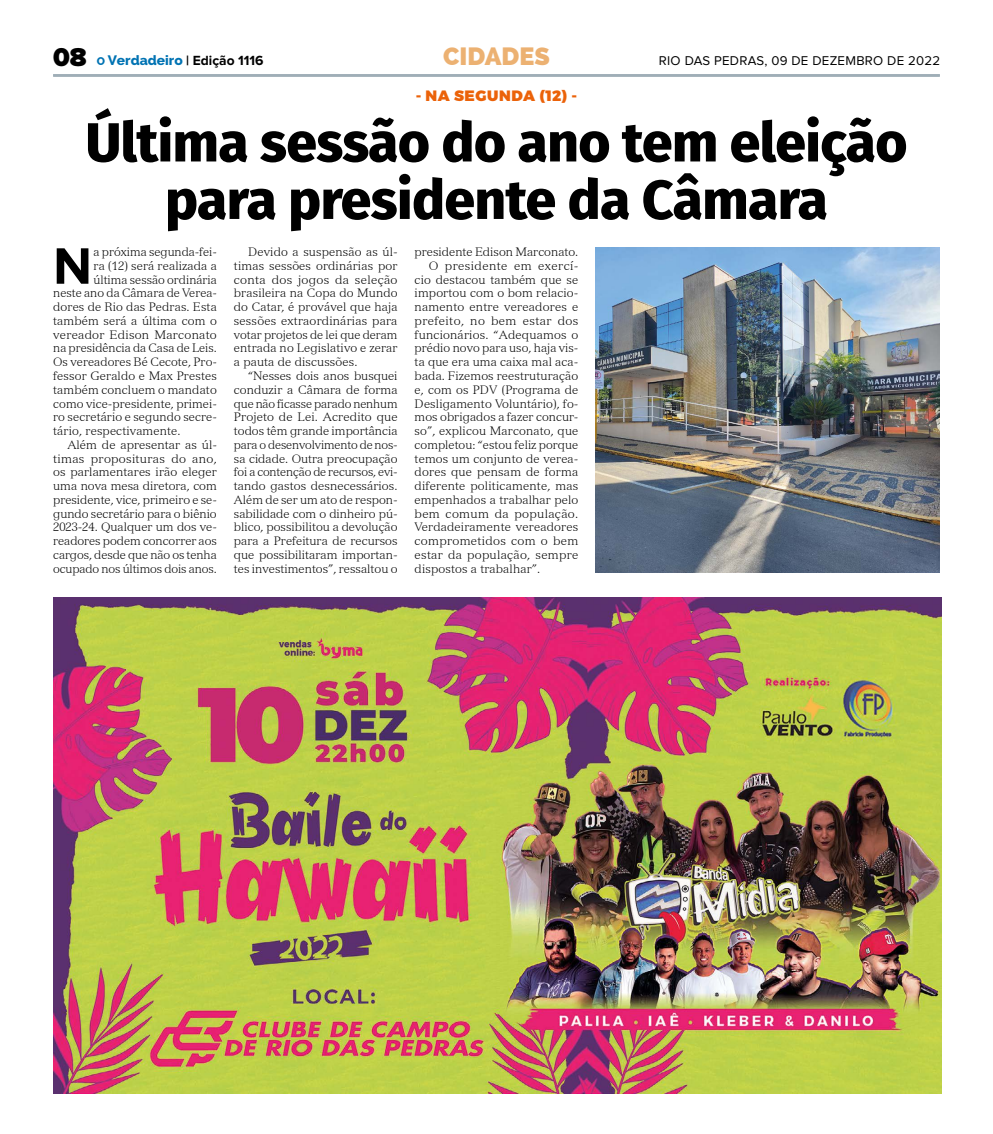
<style>
.page{position:relative;width:993px;height:1134px;background:#fff}
.page>*{position:absolute;margin:0;border:0;box-sizing:border-box;transform-origin:0 0}
.t1{font:800 55px/57.5px "Fira Sans";letter-spacing:-.01em;color:#000;text-align:center}
.t2{font:700 53.12px "Proxima Nova";color:#000}
.t3{font:900 26.75px "Proxima Nova";color:#000}
.t4{font:800 25px "Raleway";color:#ecb172}
.t5{font:900 15px "Montserrat";letter-spacing:.04em;color:#eb6209}
.t6{font:700 13.75px "Proxima Nova";color:#000}
.t7{font:13.12px "Proxima Nova";letter-spacing:.02em;color:#000}
.t8{font:300 11.88px/13.8px "Versailles 45";letter-spacing:.01em;color:#000;text-align:justify}
.t9{font:300 11.88px "Versailles 45";letter-spacing:.03em;color:#000}
.t10{font:300 11.88px "Versailles 45";letter-spacing:-.01em;color:#000}
.s1{font-family:"Raleway";font-weight:800;font-size:11.25px;color:#0073b3}
.s2{font-family:"Raleway";font-weight:800;color:#0073b3}
</style>
<div class="page">
<hr style="left:53px;top:74px;width:886px;height:3px;background:#9faeb7">
<img style="left:53px;top:597px;width:888px;height:496px">
<img style="left:595px;top:248px;width:344px;height:325px">
<h3 class="t3" style="left:53px;top:45px;width:35px">08</h3>
<p class="t6" style="left:97px;top:54px;width:168px"><span class="s1">O</span> <span class="s2">Verdadeiro</span> | Edição 1116</p>
<h3 class="t4" style="left:443px;top:42px;width:108px">CIDADES</h3>
<p class="t7" style="left:658px;top:54px;width:283px">RIO DAS PEDRAS, 09 DE DEZEMBRO DE 2022</p>
<p class="t5" style="left:415px;top:86px;width:163px">- NA SEGUNDA (12) -</p>
<h1 class="t1" style="left:85px;top:109px;width:823px">Última sessão do ano tem eleição para presidente da Câmara</h1>
<h2 class="t2" style="left:53px;top:242px;width:40px">N</h2>
<p class="t8" style="left:93px;top:245px;width:125px">a próxima segunda-fei-</p>
<p class="t8" style="left:234px;top:245px;width:165px;text-indent:14px">Devido a suspensão as úl&shy;timas sessões ordinárias por conta dos jogos da seleção brasileira na Copa do Mundo do Catar, é provável que haja sessões extraordinárias para votar projetos de lei que deram entrada no Legislativo e zerar a pauta de discussões.</p>
<p class="t8" style="left:234px;top:369px;width:165px;text-indent:14px">“Nesses dois anos busquei conduzir a Câmara de forma que não ficasse parado nenhum Projeto de Lei. Acredito que todos têm grande importância para o desenvolvimento de nos&shy;sa cidade. Outra preocupação foi a contenção de recursos, evi&shy;tando gastos desnecessários.<br>Além de ser um ato de respon&shy;sabilidade com o dinheiro pú&shy;blico, possibilitou a devolução para a Prefeitura de recursos que possibilitaram importan&shy;tes investimentos”, ressaltou o</p>
<p class="t8" style="left:414px;top:245px;width:165px">presidente Edison Marconato.</p>
<p class="t9" style="left:428px;top:259px;width:151px">O presidente em exercí-</p>
<p class="t8" style="left:414px;top:273px;width:165px">cio destacou também que se</p>
<p class="t8" style="left:414px;top:286px;width:165px">importou com o bom relacio-</p>
<p class="t8" style="left:414px;top:300px;width:165px">namento entre vereadores e</p>
<p class="t9" style="left:414px;top:314px;width:165px">prefeito, no bem estar dos</p>
<p class="t8" style="left:414px;top:328px;width:165px">funcionários. “Adequamos o</p>
<p class="t8" style="left:414px;top:341px;width:165px">prédio novo para uso, haja vis-</p>
<p class="t8" style="left:414px;top:355px;width:165px">ta que era uma caixa mal aca-</p>
<p class="t8" style="left:414px;top:369px;width:165px">bada. Fizemos reestruturação</p>
<p class="t8" style="left:414px;top:383px;width:165px">e, com os PDV (Programa de</p>
<p class="t8" style="left:414px;top:396px;width:165px">Desligamento Voluntário), fo-</p>
<p class="t8" style="left:414px;top:410px;width:165px">mos obrigados a fazer concur-</p>
<p class="t8" style="left:414px;top:424px;width:165px">so”, explicou Marconato, que</p>
<p class="t8" style="left:414px;top:438px;width:165px">completou: “estou feliz porque</p>
<p class="t8" style="left:414px;top:451px;width:165px">temos um conjunto de verea-</p>
<p class="t8" style="left:414px;top:465px;width:165px">dores que pensam de forma</p>
<p class="t8" style="left:414px;top:479px;width:165px">diferente politicamente, mas</p>
<p class="t8" style="left:414px;top:493px;width:165px">empenhados a trabalhar pelo</p>
<p class="t8" style="left:414px;top:506px;width:165px">bem comum da população.</p>
<p class="t8" style="left:414px;top:520px;width:165px">Verdadeiramente vereadores</p>
<p class="t8" style="left:414px;top:534px;width:165px">comprometidos com o bem</p>
<p class="t8" style="left:414px;top:548px;width:165px">estar da população, sempre</p>
<p class="t8" style="left:414px;top:561px;width:127px">dispostos a trabalhar”.</p>
<p class="t8" style="left:93px;top:259px;width:125px">ra (12) será realizada a</p>
<p class="t8" style="left:93px;top:273px;width:125px">última sessão ordinária</p>
<p class="t8" style="left:53px;top:286px;width:165px">neste ano da Câmara de Verea-</p>
<p class="t8" style="left:53px;top:300px;width:165px">dores de Rio das Pedras. Esta</p>
<p class="t8" style="left:53px;top:314px;width:165px">também será a última com o</p>
<p class="t8" style="left:53px;top:328px;width:165px">vereador Edison Marconato</p>
<p class="t8" style="left:53px;top:341px;width:165px">na presidência da Casa de Leis.</p>
<p class="t8" style="left:53px;top:355px;width:165px">Os vereadores Bé Cecote, Pro-</p>
<p class="t8" style="left:53px;top:369px;width:165px">fessor Geraldo e Max Prestes</p>
<p class="t8" style="left:53px;top:383px;width:165px">também concluem o mandato</p>
<p class="t8" style="left:53px;top:396px;width:165px">como vice-presidente, primei-</p>
<p class="t8" style="left:53px;top:410px;width:165px">ro secretário e segundo secre-</p>
<p class="t8" style="left:53px;top:424px;width:129px">tário, respectivamente.</p>
<p class="t8" style="left:67px;top:438px;width:151px">Além de apresentar as úl-</p>
<p class="t8" style="left:53px;top:451px;width:165px">timas proposituras do ano,</p>
<p class="t8" style="left:53px;top:465px;width:165px">os parlamentares irão eleger</p>
<p class="t8" style="left:53px;top:479px;width:165px">uma nova mesa diretora, com</p>
<p class="t8" style="left:53px;top:493px;width:165px">presidente, vice, primeiro e se-</p>
<p class="t8" style="left:53px;top:506px;width:165px">gundo secretário para o biênio</p>
<p class="t8" style="left:53px;top:520px;width:165px">2023-24. Qualquer um dos ve-</p>
<p class="t8" style="left:53px;top:534px;width:165px">readores podem concorrer aos</p>
<p class="t8" style="left:53px;top:548px;width:165px">cargos, desde que não os tenha</p>
<p class="t10" style="left:53px;top:561px;width:165px">ocupado nos últimos dois anos.</p>
</div>
